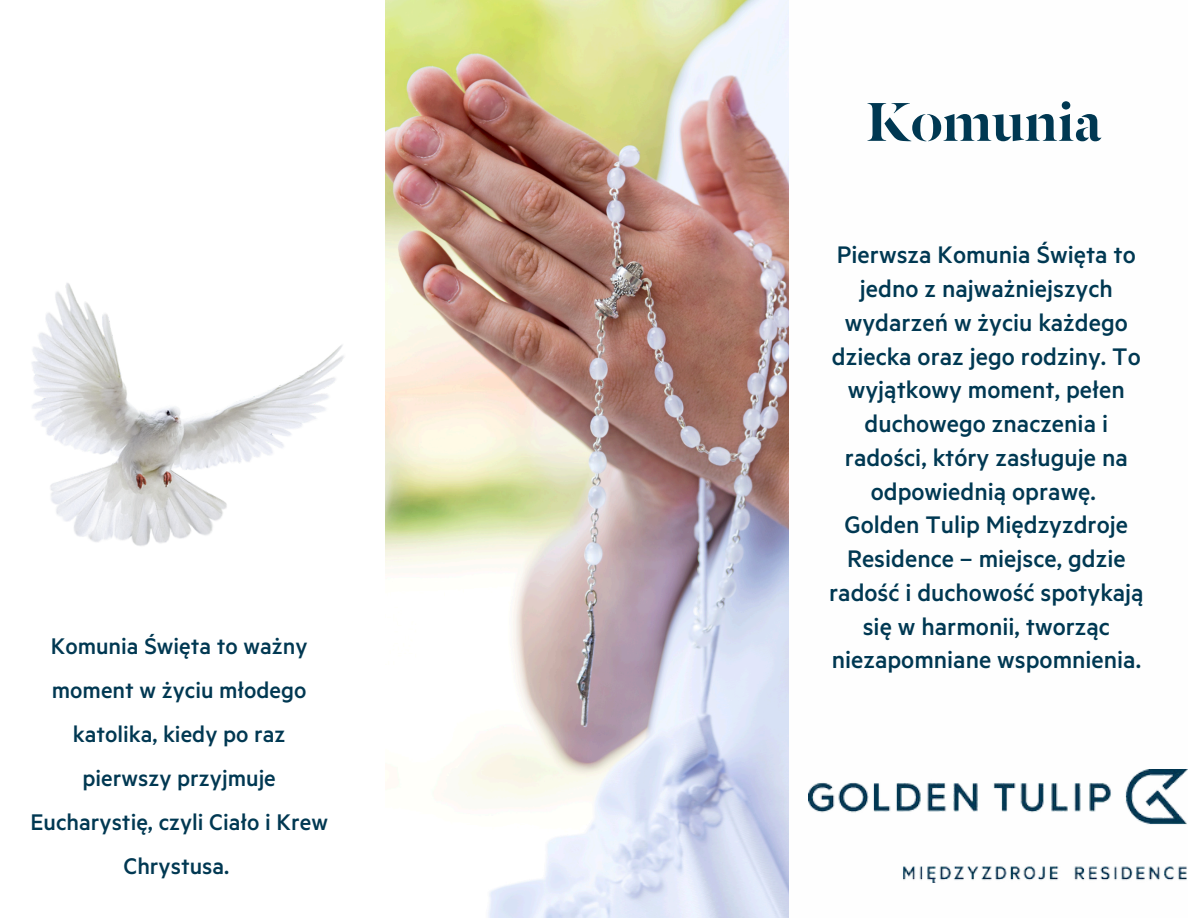
<style>
.page{position:relative;width:1188px;height:918px;background:#fff}
.page>*{position:absolute;margin:0;border:0;box-sizing:border-box;transform-origin:0 0}
.t1{font:500 60px "Dala Floda";color:#003852}
.t2{font:500 27px/33.8px "Metric";color:#003852;text-align:center}
.t3{font:500 25.5px/43.8px "Metric";color:#003852;text-align:center}
</style>
<div class="page">
<img style="left:386px;top:0;width:402px;height:918px">
<img style="left:809px;top:770px;width:379px;height:112px">
<img style="left:32px;top:283px;width:312px;height:263px">
<h1 class="t3" style="left:31px;top:626px;width:299px">Komunia Święta to ważny moment w życiu młodego katolika, kiedy po raz pierwszy przyjmuje<br>Eucharystię, czyli Ciało i Krew<br>Chrystusa.</h1>
<p class="t1" style="left:866px;top:96px;width:237px">Komunia</p>
<p class="t2" style="left:832px;top:240px;width:310px">Pierwsza Komunia Święta to jedno z najważniejszych wydarzeń w życiu każdego dziecka oraz jego rodziny. To wyjątkowy moment, pełen duchowego znaczenia i radości, który zasługuje na odpowiednią oprawę.</p>
<p class="t2" style="left:829px;top:510px;width:316px">Golden Tulip Międzyzdroje<br>Residence – miejsce, gdzie radość i duchowość spotykają się w harmonii, tworząc niezapomniane wspomnienia.</p>
</div>
